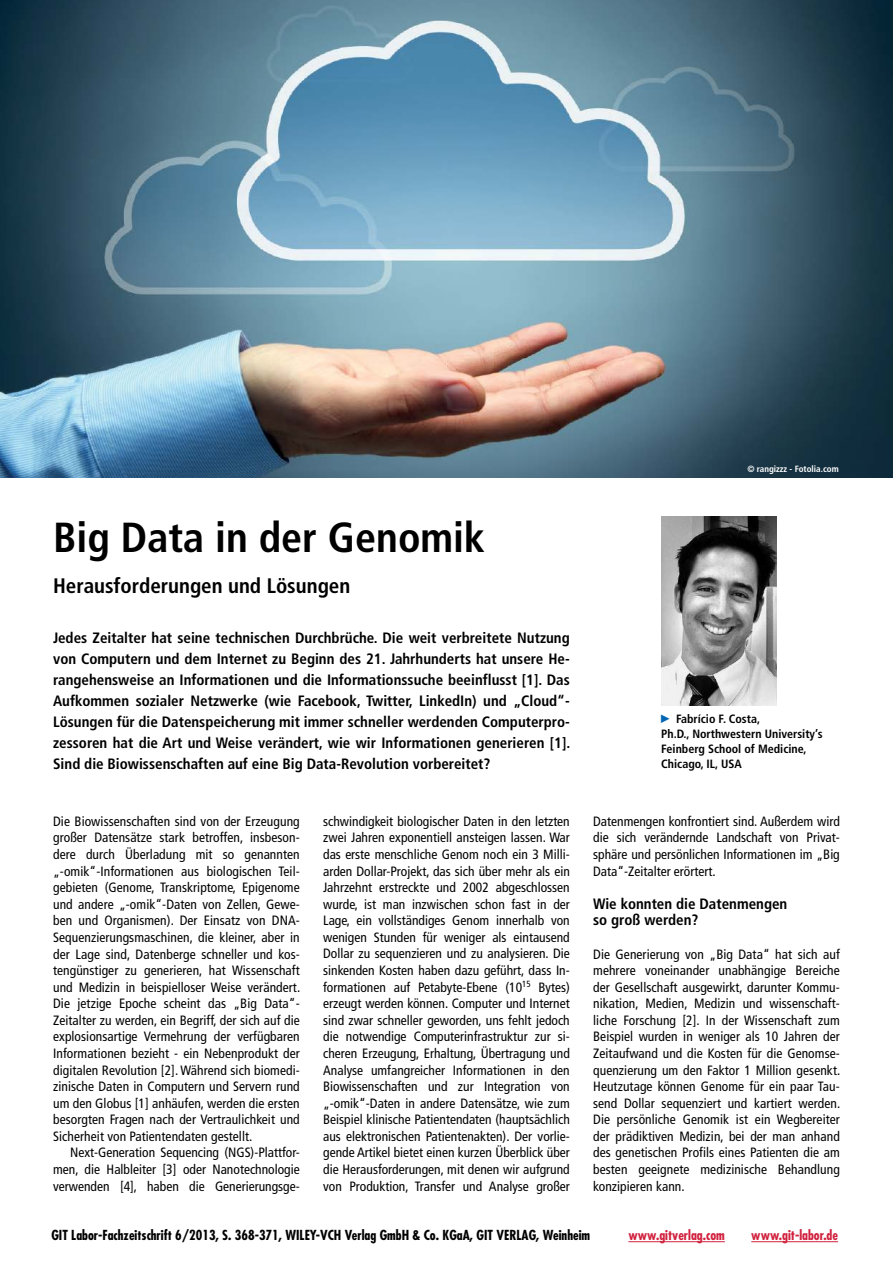
<style>
.page{position:relative;width:893px;height:1263px;background:#fff}
.page>*{position:absolute;margin:0;border:0;box-sizing:border-box;transform-origin:0 0}
.t1{font:700 condensed 42px "Frutiger LT Com";color:#000}
.t2{font:700 condensed 21px "Frutiger LT Com";color:#000}
.t3{font:700 condensed 15px/21px "Frutiger LT Com";color:#000;text-align:justify}
.t4{font:condensed 13.5px/16.6px "Frutiger LT Com";color:#000;text-align:justify}
.t5{font:700 condensed 13.5px "Futura Std";color:#000}
.t6{font:700 condensed 13.5px "Futura Std";color:#d1223e}
.t7{font:700 condensed 12px/15px "Frutiger LT Com";color:#000}
.t8{font:700 condensed 9px "Frutiger LT Com";color:#fff}
.s1{font-family:"Merck Log";font-weight:400;font-stretch:normal;color:#0066b3}
</style>
<div class="page">
<img style="left:0;top:0;width:893px;height:478px">
<img style="left:661px;top:517px;width:115px;height:189px">
<hr style="left:628px;top:1241px;width:97px;height:1px;background:#d1223e">
<hr style="left:751px;top:1241px;width:87px;height:1px;background:#d1223e">
<h1 class="t1" style="left:53px;top:512px;width:433px">Big Data in der Genomik</h1>
<h2 class="t2" style="left:53px;top:573px;width:299px">Herausforderungen und Lösungen</h2>
<p class="t3" style="left:53px;top:628px;width:519px">Jedes Zeitalter hat seine technischen Durchbrüche. Die weit verbreitete Nutzung von Computern und dem Internet zu Beginn des 21. Jahrhunderts hat unsere He&shy;rangehensweise an Informationen und die Informationssuche beeinflusst [1]. Das Aufkommen sozialer Netzwerke (wie Facebook, Twitter, LinkedIn) und „Cloud“- Lösungen für die Datenspeicherung mit immer schneller werdenden Computerpro&shy;zessoren hat die Art und Weise verändert, wie wir Informationen generieren [1].<br>Sind die Biowissenschaften auf eine Big Data-Revolution vorbereitet?</p>
<p class="t8" style="left:747px;top:464px;width:93px">© rangizzz - Fotolia.com</p>
<p class="t7" style="left:661px;top:712px;width:163px"><span class="s1">2</span> Fabrício F. Costa,<br>Ph.D., Northwestern University’s<br>Feinberg School of Medicine,<br>Chicago, IL, USA</p>
<p class="t4" style="left:53px;top:813px;width:249px">Die Biowissenschaften sind von der Erzeugung großer Datensätze stark betroffen, insbeson&shy;dere durch Überladung mit so genannten „-omik“-Informationen aus biologischen Teil&shy;gebieten (Genome, Transkriptome, Epigenome und andere „-omik“-Daten von Zellen, Gewe&shy;ben und Organismen). Der Einsatz von DNA-Sequenzierungsmaschinen, die kleiner, aber in der Lage sind, Datenberge schneller und kos&shy;tengünstiger zu generieren, hat Wissenschaft und Medizin in beispielloser Weise verändert.<br>Die jetzige Epoche scheint das „Big Data“- Zeitalter zu werden, ein Begriff, der sich auf die explosionsartige Vermehrung der verfügbaren Informationen bezieht - ein Nebenprodukt der digitalen Revolution [2]. Während sich biomedi&shy;zinische Daten in Computern und Servern rund um den Globus [1] anhäufen, werden die ersten besorgten Fragen nach der Vertraulichkeit und Sicherheit von Patientendaten gestellt.</p>
<p class="t4" style="left:53px;top:1144px;width:248px;text-indent:17px">Next-Generation Sequencing (NGS)-Plattfor&shy;men, die Halbleiter [3] oder Nanotechnologie verwenden [4], haben die Generierungsge-</p>
<p class="t4" style="left:323px;top:813px;width:248px">schwindigkeit biologischer Daten in den letzten zwei Jahren exponentiell ansteigen lassen. War das erste menschliche Genom noch ein 3 Milli&shy;arden Dollar-Projekt, das sich über mehr als ein Jahrzehnt erstreckte und 2002 abgeschlossen wurde, ist man inzwischen schon fast in der Lage, ein vollständiges Genom innerhalb von wenigen Stunden für weniger als eintausend Dollar zu sequenzieren und zu analysieren. Die sinkenden Kosten haben dazu geführt, dass In&shy;formationen auf Petabyte-Ebene (10<sup>15</sup> Bytes) erzeugt werden können. Computer und Internet sind zwar schneller geworden, uns fehlt jedoch die notwendige Computerinfrastruktur zur si&shy;cheren Erzeugung, Erhaltung, Übertragung und Analyse umfangreicher Informationen in den Biowissenschaften und zur Integration von „-omik“-Daten in andere Datensätze, wie zum Beispiel klinische Patientendaten (hauptsächlich aus elektronischen Patientenakten). Der vorlie&shy;gende Artikel bietet einen kurzen Überblick über die Herausforderungen, mit denen wir aufgrund von Produktion, Transfer und Analyse großer</p>
<p class="t4" style="left:593px;top:813px;width:248px">Datenmengen konfrontiert sind. Außerdem wird die sich verändernde Landschaft von Privat&shy;sphäre und persönlichen Informationen im „Big Data“-Zeitalter erörtert.</p>
<p class="t3" style="left:593px;top:895px;width:196px;line-height:16.6px">Wie konnten die Datenmengen so groß werden?</p>
<p class="t4" style="left:593px;top:945px;width:249px">Die Generierung von „Big Data“ hat sich auf mehrere voneinander unabhängige Bereiche der Gesellschaft ausgewirkt, darunter Kommu&shy;nikation, Medien, Medizin und wissenschaft&shy;liche Forschung [2]. In der Wissenschaft zum Beispiel wurden in weniger als 10 Jahren der Zeitaufwand und die Kosten für die Genomse&shy;quenzierung um den Faktor 1 Million gesenkt.<br>Heutzutage können Genome für ein paar Tau&shy;send Dollar sequenziert und kartiert werden.<br>Die persönliche Genomik ist ein Wegbereiter der prädiktiven Medizin, bei der man anhand des genetischen Profils eines Patienten die am besten geeignete medizinische Behandlung konzipieren kann.</p>
<p class="t5" style="left:51px;top:1227px;width:540px">GIT Labor-Fachzeitschrift 6/2013, S. 368-371, WILEY-VCH Verlag GmbH &amp; Co. KGaA, GIT VERLAG, Weinheim</p>
<p class="t6" style="left:628px;top:1227px;width:98px">www.gitverlag.com</p>
<p class="t6" style="left:751px;top:1227px;width:88px">www.git-labor.de</p>
</div>
